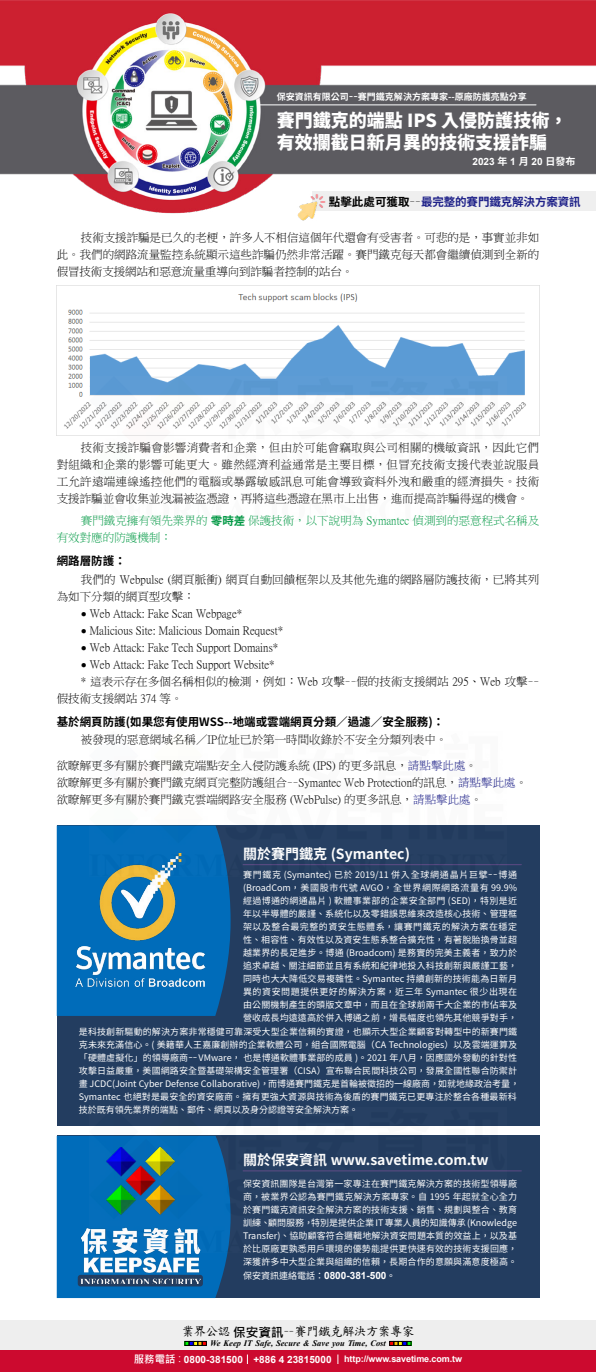
<style>
.page{position:relative;width:596px;height:1372px;background:#fff}
.page>*{position:absolute;margin:0;border:0;box-sizing:border-box;transform-origin:0 0}
.t1{font:800 18px/22px "Source Han Sans TW";color:#fff}
.t2{font:700 14px "Source Han Sans TW";color:#fff}
.t3{font:12.6px "DF Kai Shu SB Estd BF";letter-spacing:-.05em;color:#000}
.t4{font:11.5px/17px "P Ming Li U";color:#000;text-align:justify}
.t5{font:11.5px/17px "P Ming Li U";color:#094}
.t6{font:700 11.5px "Source Han Sans TW";color:#000}
.t7{font:700 11.5px "Source Han Sans TW";letter-spacing:-.01em;color:#1d2088}
.t8{font:700 10px "Arial";color:#fff}
.t9{font:9px/13px "Source Han Sans TW";letter-spacing:.015em;color:#fff;text-align:justify}
.t10{font:700 9px "Arial";letter-spacing:-.01em;color:#fff}
.t11{font:9px "Source Han Sans TW";letter-spacing:.08em;color:#fff}
.t12{font:9px "Source Han Sans TW";letter-spacing:.07em;color:#fff}
.t13{font:9px "Source Han Sans TW";letter-spacing:.035em;color:#fff}
.t14{font:9px "Source Han Sans TW";letter-spacing:.06em;color:#fff}
.t15{font:700 9px "Source Han Sans TW";color:#fff}
.t16{font:9px "Source Han Sans TW";letter-spacing:.05em;color:#fff}
.t17{font:italic 700 8.4px "Times New Roman";letter-spacing:.005em;color:#000}
.s1{font-family:"Source Han Sans TW"}
.s2{color:#000}
.s3{font-family:"P Ming Li U";font-weight:400;color:#000}
.s4{font-family:"Source Han Sans TW";font-weight:700}
.s5{font-family:"Arial";font-size:10px}
.s6{color:#1d2088}
.s7{font-family:"Source Han Sans TW";font-weight:400;font-size:9px}
.s8{font-family:"Microsoft Jheng Hei";font-weight:700}
.s9{font-family:"Microsoft Jheng Hei";font-size:10.4px}
.s10{font-family:"Microsoft Jheng Hei";font-weight:400;font-size:10.4px}
.s11{font-size:10px}
</style>
<div class="page">
<div style="left:0;top:1321px;width:595px;height:32px;background:#eee"></div>
<svg style="left:185px;top:1341px;width:21px;height:4px"></svg>
<svg style="left:389px;top:1341px;width:22px;height:4px"></svg>
<div style="left:0;top:1351px;width:595px;height:21px;background:#cc0a2f"></div>
<img style="left:0;top:0;width:595px;height:216px">
<div style="left:313px;top:192px;width:282px;height:19px;background:#efefef"></div>
<img style="left:298px;top:193px;width:27px;height:28px">
<div style="left:57px;top:825px;width:482px;height:301px;background:#233d60"></div>
<div style="left:57px;top:826px;width:173px;height:190px;background:#006cba"></div>
<hr style="left:243px;top:864px;width:278px;height:1px;background:#5e4a85">
<img style="left:76px;top:854px;width:130px;height:136px">
<div style="left:57px;top:1136px;width:482px;height:162px;background:#233d60"></div>
<div style="left:57px;top:1136px;width:171px;height:162px;background:#006cba"></div>
<hr style="left:243px;top:1171px;width:278px;height:1px;background:#5e4a85">
<div style="left:78px;top:1275px;width:125px;height:11px;background:#233d60;border-radius:3px"></div>
<img style="left:80px;top:1147px;width:120px;height:137px">
<hr style="left:259px;top:105px;width:276px;height:1px;background:#fff">
<img style="left:57px;top:285px;width:482px;height:151px">
<img style="left:89px;top:376px;width:417px;height:60px">
<img style="left:89px;top:825px;width:417px;height:52px">
<img style="left:89px;top:1135px;width:417px;height:117px">
<p class="t15" style="left:277px;top:92px;width:251px">保安資訊有限公司－－賽門鐵克解決方案專家--原廠防護亮點分享</p>
<h1 class="t1" style="left:277px;top:110px;width:292px">賽門鐵克的端點 IPS 入侵防護技術，有效攔截日新月異的技術支援詐騙</h1>
<p class="t8" style="left:472px;top:154px;width:104px">2023 <span class="s1">年</span> 1 <span class="s1">月</span> 20 <span class="s1">日發布</span></p>
<p class="t7" style="left:329px;top:195px;width:253px"><span class="s2">點擊此處可獲取</span><span class="s3">－－</span>最完整的賽門鐵克解決方案資訊</p>
<p class="t4" style="left:57px;top:229px;width:484px;text-indent:24px">技術支援詐騙是已久的老梗，許多人不相信這個年代還會有受害者。可悲的是，事實並非如此。我們的網路流量監控系統顯示這些詐騙仍然非常活躍。賽門鐵克每天都會繼續偵測到全新的假冒技術支援網站和惡意流量重導向到詐騙者控制的站台。</p>
<p class="t4" style="left:57px;top:439px;width:484px;text-indent:24px">技術支援詐騙會影響消費者和企業，但由於可能會竊取與公司相關的機敏資訊，因此它們對組織和企業的影響可能更大。雖然經濟利益通常是主要目標，但冒充技術支援代表並說服員工允許遠端連線遙控他們的電腦或暴露敏感訊息可能會導致資料外洩和嚴重的經濟損失。技術支援詐騙並會收集並洩漏被盜憑證，再將這些憑證在黑市上出售，進而提高詐騙得逞的機會。</p>
<p class="t5" style="left:57px;top:512px;width:483px;text-indent:24px">賽門鐵克擁有領先業界的 <span class="s4">零時差</span> 保護技術，以下說明為 Symantec 偵測到的惡意程式名稱及有效對應的防護機制：</p>
<p class="t6" style="left:57px;top:554px;width:70px">網路層防護：</p>
<p class="t4" style="left:57px;top:571px;width:483px;text-indent:24px">我們的 Webpulse (網頁脈衝) 網頁自動回饋框架以及其他先進的網路層防護技術，已將其列為如下分類的網頁型攻擊：</p>
<p class="t4" style="left:81px;top:605px;width:163px"><span class="s5">●</span> Web Attack: Fake Scan Webpage*</p>
<p class="t4" style="left:81px;top:622px;width:204px"><span class="s5">●</span> Malicious Site: Malicious Domain Request*</p>
<p class="t4" style="left:81px;top:639px;width:199px"><span class="s5">●</span> Web Attack: Fake Tech Support Domains*</p>
<p class="t4" style="left:81px;top:656px;width:195px"><span class="s5">●</span> Web Attack: Fake Tech Support Website*</p>
<p class="t4" style="left:81px;top:673px;width:459px">* 這表示存在多個名稱相似的檢測，例如：Web 攻擊－－假的技術支援網站 295、Web 攻擊－－</p>
<p class="t4" style="left:57px;top:690px;width:127px">假技術支援網站 374 等。</p>
<p class="t6" style="left:57px;top:715px;width:389px">基於網頁防護(如果您有使用WSS--地端或雲端網頁分類／過濾／安全服務)：</p>
<p class="t4" style="left:81px;top:731px;width:368px">被發現的惡意網域名稱／IP位址已於第一時間收錄於不安全分類列表中。</p>
<p class="t4" style="left:57px;top:757px;width:471px;text-align:left">欲瞭解更多有關於賽門鐵克端點安全入侵防護系統 (IPS) 的更多訊息，<span class="s6">請點擊此處</span>。<br>欲瞭解更多有關於賽門鐵克網頁完整防護組合－－Symantec Web Protection的訊息，<span class="s6">請點擊此處</span>。欲瞭解更多有關於賽門鐵克雲端網路安全服務 (WebPulse) 的更多訊息，<span class="s6">請點擊此處</span>。</p>
<h2 class="t2" style="left:243px;top:846px;width:168px">關於賽門鐵克 (Symantec)</h2>
<p class="t11" style="left:243px;top:870px;width:275px">賽門鐵克 (Symantec) 已於 2019/11 併入全球網通晶片巨擘－－博通</p>
<p class="t12" style="left:243px;top:883px;width:275px">(BroadCom，美國股市代號 AVGO，全世界網際網路流量有 99.9%</p>
<p class="t13" style="left:243px;top:896px;width:275px">經過博通的網通晶片 ) 軟體事業部的企業安全部門 (SED)，特別是近</p>
<p class="t9" style="left:243px;top:907px;width:275px">年以半導體的嚴謹、系統化以及零錯誤思維來改造核心技術、管理框</p>
<p class="t16" style="left:243px;top:922px;width:275px">架以及整合最完整的資安生態體系，讓賽門鐵克的解決方案在穩定</p>
<p class="t9" style="left:243px;top:933px;width:275px">性、相容性、有效性以及資安生態系整合擴充性，有著脫胎換骨並超</p>
<p class="t9" style="left:243px;top:946px;width:275px">越業界的長足進步。博通 (Broadcom) 是務實的完美主義者，致力於</p>
<p class="t9" style="left:243px;top:959px;width:275px">追求卓越、關注細節並且有系統和紀律地投入科技創新與嚴謹工藝，</p>
<p class="t9" style="left:243px;top:972px;width:275px">同時也大大降低交易複雜性。Symantec 持續創新的技術能為日新月</p>
<p class="t14" style="left:243px;top:987px;width:275px">異的資安問題提供更好的解決方案，近三年 Symantec 很少出現在</p>
<p class="t9" style="left:243px;top:998px;width:275px">由公關機制產生的頭版文章中，而且在全球前兩千大企業的市佔率及</p>
<p class="t9" style="left:243px;top:1011px;width:275px">營收成長均遠遠高於併入博通之前，增長幅度也領先其他競爭對手，</p>
<p class="t9" style="left:79px;top:1025px;width:439px">是科技創新驅動的解決方案非常穩健可靠深受大型企業信賴的實證，也顯示大型企業顧客對轉型中的新賽門鐵</p>
<p class="t9" style="left:79px;top:1038px;width:439px">克未來充滿信心。( 美籍華人王嘉廉創辦的企業軟體公司，組合國際電腦（CA Technologies）以及雲端運算及</p>
<p class="t9" style="left:79px;top:1051px;width:439px">「硬體虛擬化」的領導廠商－－ VMware， 也是博通軟體事業部的成員 )。2021 年八月，因應國外發動的針對性</p>
<p class="t9" style="left:79px;top:1064px;width:439px">攻擊日益嚴重，美國網路安全暨基礎架構安全管理署（CISA）宣布聯合民間科技公司，發展全國性聯合防禦計</p>
<p class="t9" style="left:79px;top:1077px;width:441px">畫 JCDC(Joint Cyber Defense Collaborative)，而博通賽門鐵克是首輪被徵招的一線廠商，如就地緣政治考量，</p>
<p class="t9" style="left:79px;top:1090px;width:439px">Symantec 也絕對是最安全的資安廠商。擁有更強大資源與技術為後盾的賽門鐵克已更專注於整合各種最新科</p>
<p class="t9" style="left:79px;top:1103px;width:281px">技於既有領先業界的端點、郵件、網頁以及身分認證等安全解決方案。</p>
<h2 class="t2" style="left:243px;top:1152px;width:247px">關於保安資訊 www.savetime.com.tw</h2>
<p class="t9" style="left:243px;top:1178px;width:275px">保安資訊團隊是台灣第一家專注在賽門鐵克解決方案的技術型領導廠商，被業界公認為賽門鐵克解決方案專家。自 1995 年起就全心全力於賽門鐵克資訊安全解決方案的技術支援、銷售、規劃與整合、教育訓練、顧問服務，特別是提供企業 IT 專業人員的知識傳承 (Knowledge Transfer)、協助顧客符合邏輯地解決資安問題本質的效益上，以及基於比原廠更孰悉用戶環境的優勢能提供更快速有效的技術支援回應，深獲許多中大型企業與組織的信賴，長期合作的意願與滿意度極高。</p>
<p class="t8" style="left:243px;top:1268px;width:154px"><span class="s7">保安資訊連絡電話：</span>0800-381-500<span class="s7">。</span></p>
<h3 class="t3" style="left:181px;top:1325px;width:234px">業界公認<span class="s8">保安資訊</span>－－賽門鐵克解決方案專家</h3>
<p class="t17" style="left:210px;top:1338px;width:177px">We Keep IT Safe, Secure &amp; Save you Time, Cost</p>
<p class="t10" style="left:134px;top:1353px;width:330px"><span class="s9">服務電話</span><span class="s10">：</span><span class="s11">0800-381500 +886 4 23815000</span> http://www.savetime.com.tw</p>
</div>
